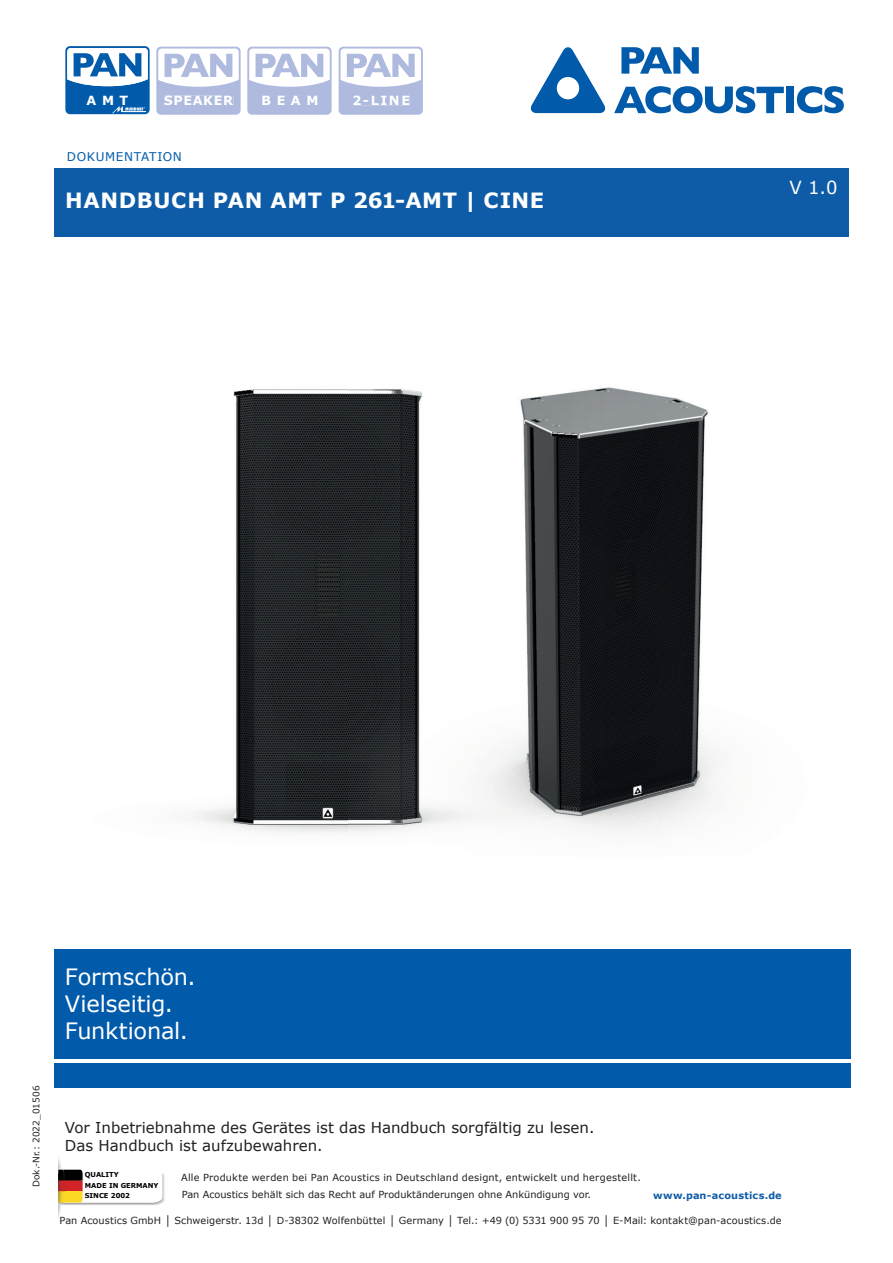
<style>
.page{position:relative;width:893px;height:1263px;background:#fff}
.page>*{position:absolute;margin:0;border:0;box-sizing:border-box;transform-origin:0 0}
.t1{font:22.5px/27px "Verdana";letter-spacing:-.01em;color:#fff}
.t2{font:700 21px "Verdana";letter-spacing:.03em;color:#fff}
.t3{font:18px "Verdana";color:#fff}
.t4{font:15px/18px "Verdana";color:#231f20}
.t5{font:700 12.75px "Verdana";letter-spacing:.125em;color:#fff}
.t6{font:700 12.75px "Verdana";letter-spacing:.05em;color:#fff}
.t7{font:12px "Verdana";letter-spacing:.05em;color:#015aaa}
.t8{font:9.75px "Verdana";letter-spacing:.005em;color:#231f20}
.t9{font:700 9.75px "Verdana";letter-spacing:.02em;color:#0e5ca7}
.t10{font:9px "Verdana";color:#231f20}
.t11{font:700 6.75px/10.4px "Verdana";color:#000001}
</style>
<div class="page">
<img style="left:58px;top:1157px;width:3px;height:62px">
<svg style="left:58px;top:1161px;width:107px;height:45px"></svg>
<div style="left:54px;top:168px;width:794px;height:68px;background:#0e5ca7"></div>
<svg style="left:621px;top:47px;width:78px;height:27px"></svg>
<svg style="left:614px;top:86px;width:170px;height:27px"></svg>
<div style="left:786px;top:87px;width:8px;height:26px;background:#015aaa"></div>
<svg style="left:797px;top:86px;width:47px;height:27px"></svg>
<svg style="left:530px;top:47px;width:76px;height:66px"></svg>
<svg style="left:156px;top:47px;width:85px;height:68px"></svg>
<div style="left:164px;top:96px;width:58px;height:9px;background:#aebade"></div>
<div style="left:224px;top:96px;width:9px;height:9px;background:#aebade"></div>
<svg style="left:247px;top:47px;width:85px;height:68px"></svg>
<div style="left:263px;top:96px;width:54px;height:9px;background:#aebade"></div>
<svg style="left:339px;top:47px;width:84px;height:68px"></svg>
<div style="left:353px;top:96px;width:56px;height:9px;background:#aebade"></div>
<svg style="left:65px;top:46px;width:85px;height:68px"></svg>
<div style="left:54px;top:949px;width:796px;height:109px;background:#015aaa"></div>
<div style="left:54px;top:1063px;width:796px;height:24px;background:#015aaa"></div>
<img style="left:183px;top:389px;width:165px;height:445px">
<img style="left:348px;top:387px;width:378px;height:447px">
<h3 class="t5" style="left:87px;top:91px;width:43px">AMT</h3>
<h3 class="t6" style="left:164px;top:92px;width:71px">SPEAKER</h3>
<h3 class="t5" style="left:262px;top:92px;width:58px">BEAM</h3>
<h3 class="t5" style="left:352px;top:92px;width:59px">2-LINE</h3>
<p class="t7" style="left:67px;top:148px;width:116px">DOKUMENTATION</p>
<h2 class="t2" style="left:65px;top:186px;width:480px">HANDBUCH PAN AMT P 261-AMT | CINE</h2>
<h3 class="t3" style="left:789px;top:175px;width:50px">V 1.0</h3>
<p class="t10" style="left:30px;top:1187px;width:103px;rotate:-90deg">Dok.-Nr.: 2022_01506</p>
<h1 class="t1" style="left:65px;top:963px;width:132px">Formschön.<br>Vielseitig.<br>Funktional.</h1>
<h3 class="t4" style="left:65px;top:1119px;width:531px">Vor Inbetriebnahme des Gerätes ist das Handbuch sorgfältig zu lesen.<br>Das Handbuch ist aufzubewahren.</h3>
<p class="t11" style="left:85px;top:1169px;width:75px">QUALITY<br>MADE IN GERMANY<br>SINCE 2002</p>
<p class="t8" style="left:60px;top:1214px;width:724px">Pan Acoustics GmbH │ Schweigerstr. 13d │ D-38302 Wolfenbüttel │ Germany │ Tel.: +49 (0) 5331 900 95 70 │ E-Mail: kontakt@pan-acoustics.de</p>
<p class="t8" style="left:181px;top:1170px;width:461px">Alle Produkte werden bei Pan Acoustics in Deutschland designt, entwickelt und hergestellt.</p>
<p class="t8" style="left:182px;top:1188px;width:411px">Pan Acoustics behält sich das Recht auf Produktänderungen ohne Ankündigung vor.</p>
<p class="t9" style="left:653px;top:1188px;width:130px">www.pan-acoustics.de</p>
</div>
